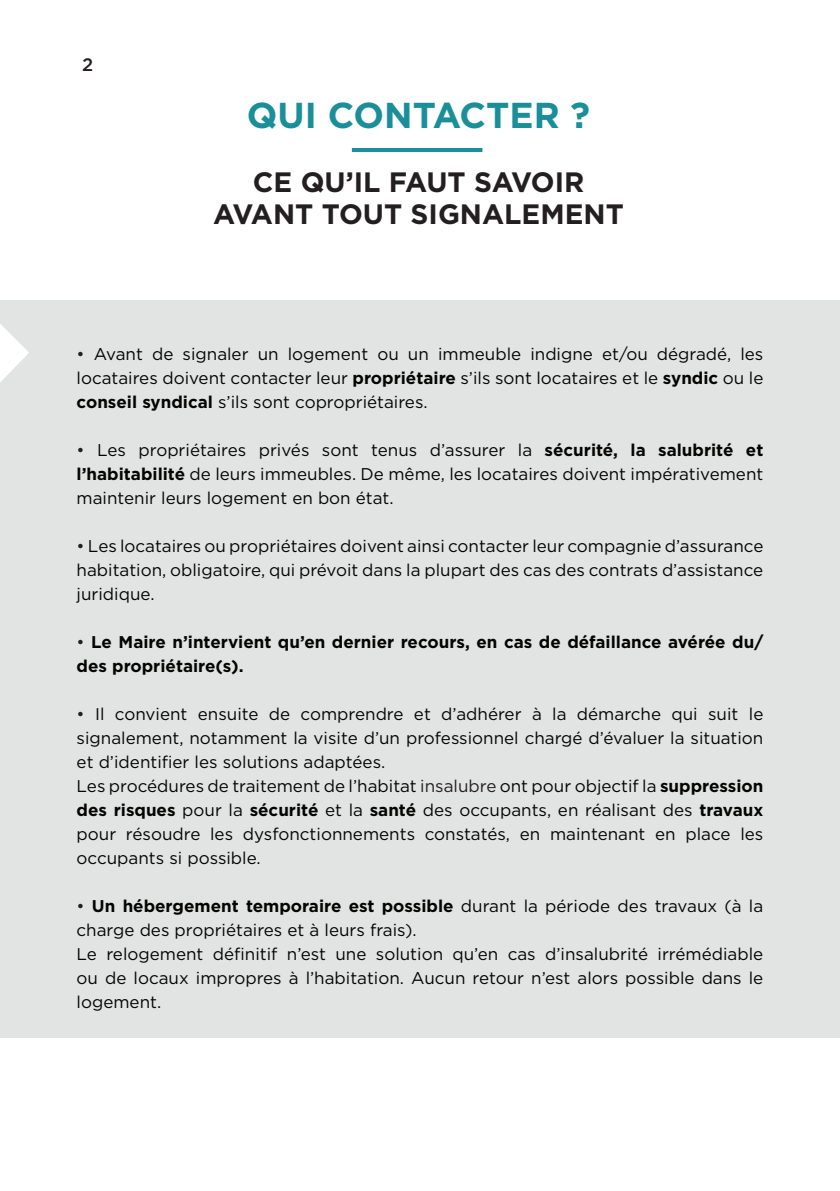
<style>
.page{position:relative;width:840px;height:1191px;background:#fff}
.page>*{position:absolute;margin:0;border:0;box-sizing:border-box;transform-origin:0 0}
.t1{font:700 36px "Gotham";color:#1a8f9a}
.t2{font:700 28px/32px "Gotham";color:#231f20;text-align:center}
.t3{font:500 18px "Gotham";color:#231f20}
.t4{font:17px/24px "Gotham";color:#040503;text-align:justify}
.t5{font:700 17px/24px "Gotham";color:#040503}
.s1{color:#231f20}
.s2{font-weight:700}
.s3{font-weight:400;color:#231f20}
</style>
<div class="page">
<div style="left:0;top:300px;width:839px;height:737px;background:#e2e4e4"></div>
<svg style="left:0;top:324px;width:29px;height:58px"></svg>
<hr style="left:351px;top:148px;width:131px;height:4px;background:#1a8f9a">
<p class="t3" style="left:82px;top:53px;width:13px">2</p>
<h1 class="t1" style="left:247px;top:91px;width:344px">QUI CONTACTER ?</h1>
<h2 class="t2" style="left:213px;top:166px;width:412px">CE QU’IL FAUT SAVOIR<br>AVANT TOUT SIGNALEMENT</h2>
<p class="t4" style="left:77px;top:342px;width:688px"><span class="s1">•</span> Avant de signaler un logement ou un immeuble indigne et/ou dégradé, les locataires doivent contacter leur <span class="s2">propriétaire</span> s’ils sont locataires et le <span class="s2">syndic</span> ou le <span class="s2">conseil syndical</span> s’ils sont copropriétaires.</p>
<p class="t4" style="left:77px;top:438px;width:688px"><span class="s1">•</span> Les propriétaires privés sont tenus d’assurer la <span class="s2">sécurité, la salubrité et l’habitabilité</span> de leurs immeubles. De même, les locataires doivent impérativement maintenir leurs logement en bon état.</p>
<p class="t4" style="left:77px;top:534px;width:688px"><span class="s1">•</span> Les locataires ou propriétaires doivent ainsi contacter leur compagnie d’assurance habitation, obligatoire, qui prévoit dans la plupart des cas des contrats d’assistance juridique.</p>
<p class="t5" style="left:77px;top:630px;width:688px"><span class="s3">•</span> Le Maire n’intervient qu’en dernier recours, en cas de défaillance avérée du/ des propriétaire(s).</p>
<p class="t4" style="left:77px;top:702px;width:688px;text-align:left"><span class="s1">•</span> Il convient ensuite de comprendre et d’adhérer à la démarche qui suit le signalement, notamment la visite d’un professionnel chargé d’évaluer la situation et d’identifier les solutions adaptées.<br>Les procédures de traitement de l’habitat <span class="s1">insalubre</span> ont pour objectif la <span class="s2">suppression des risques</span> pour la <span class="s2">sécurité</span> et la <span class="s2">santé</span> des occupants, en réalisant des <span class="s2">travaux </span>pour résoudre les dysfonctionnements constatés, en maintenant en place les occupants si possible.</p>
<p class="t4" style="left:77px;top:894px;width:688px;text-align:left"><span class="s1">•</span> <span class="s2">Un hébergement temporaire est possible</span> durant la période des travaux (à la charge des propriétaires et à leurs frais).<br>Le relogement définitif n’est une solution qu’en cas d’insalubrité irrémédiable ou de locaux impropres à l’habitation. Aucun retour n’est alors possible dans le logement.</p>
</div>
